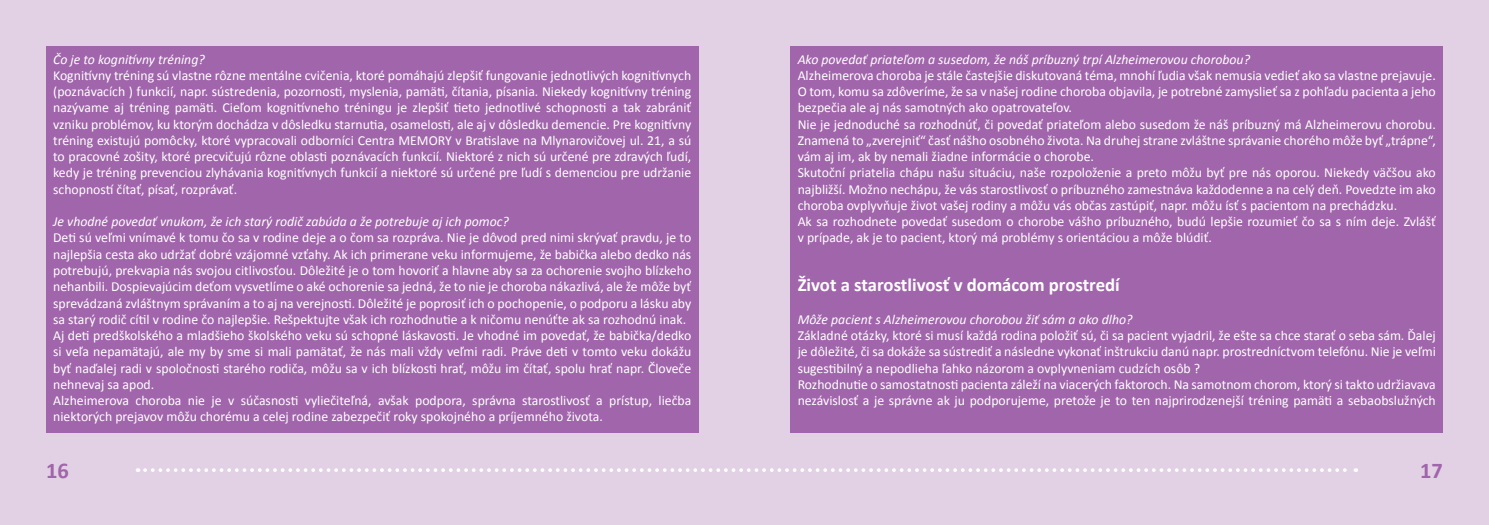
<style>
.page{position:relative;width:1489px;height:525px;background:#fff}
.page>*{position:absolute;margin:0;border:0;box-sizing:border-box;transform-origin:0 0}
.t1{font:700 22.5px "Calibri";color:#a065aa}
.t2{font:700 18.75px "Calibri";color:#fff}
.t3{font:13.75px/16.2px "Calibri";color:#fff;text-align:justify}
.t4{font:italic 13.75px "Calibri";color:#fff}
</style>
<div class="page">
<div style="left:0;top:0;width:1488px;height:524px;background:#e2d1e5"></div>
<div style="left:46px;top:46px;width:652px;height:386px;background:#a065aa"></div>
<div style="left:790px;top:46px;width:652px;height:386px;background:#a065aa"></div>
<svg style="left:145px;top:468px;width:1211px;height:3px"></svg>
<p class="t4" style="left:53px;top:50px;width:153px">Čo je to kognitívny tréning?</p>
<p class="t3" style="left:53px;top:66px;width:639px">Kognitívny tréning sú vlastne rôzne mentálne cvičenia, ktoré pomáhajú zlepšiť fungovanie jednotlivých kognitívnych (poznávacích ) funkcií, napr. sústredenia, pozornosti, myslenia, pamäti, čítania, písania. Niekedy kognitívny tréning nazývame aj tréning pamäti. Cieľom kognitívneho tréningu je zlepšiť tieto jednotlivé schopnosti a tak zabrániť vzniku problémov, ku ktorým dochádza v dôsledku starnutia, osamelosti, ale aj v dôsledku demencie. Pre kognitívny tréning existujú pomôcky, ktoré vypracovali odborníci Centra MEMORY v Bratislave na Mlynarovičovej ul. 21, a sú to pracovné zošity, ktoré precvičujú rôzne oblasti poznávacích funkcií. Niektoré z nich sú určené pre zdravých ľudí, kedy je tréning prevenciou zlyhávania kognitívnych funkcií a niektoré sú určené pre ľudí s demenciou pre udržanie schopností čítať, písať, rozprávať.</p>
<p class="t4" style="left:53px;top:213px;width:457px">Je vhodné povedať vnukom, že ich starý rodič zabúda a že potrebuje aj ich pomoc?</p>
<p class="t3" style="left:53px;top:229px;width:639px">Deti sú veľmi vnímavé k tomu čo sa v rodine deje a o čom sa rozpráva. Nie je dôvod pred nimi skrývať pravdu, je to najlepšia cesta ako udržať dobré vzájomné vzťahy. Ak ich primerane veku informujeme, že babička alebo dedko nás potrebujú, prekvapia nás svojou citlivosťou. Dôležité je o tom hovoriť a hlavne aby sa za ochorenie svojho blízkeho nehanbili. Dospievajúcim deťom vysvetlíme o aké ochorenie sa jedná, že to nie je choroba nákazlivá, ale že môže byť sprevádzaná zvláštnym správaním a to aj na verejnosti. Dôležité je poprosiť ich o pochopenie, o podporu a lásku aby sa starý rodič cítil v rodine čo najlepšie. Rešpektujte však ich rozhodnutie a k ničomu nenúťte ak sa rozhodnú inak.</p>
<p class="t3" style="left:53px;top:326px;width:639px">Aj deti predškolského a mladšieho školského veku sú schopné láskavosti. Je vhodné im povedať, že babička/dedko si veľa nepamätajú, ale my by sme si mali pamätať, že nás mali vždy veľmi radi. Práve deti v tomto veku dokážu byť naďalej radi v spoločnosti starého rodiča, môžu sa v ich blízkosti hrať, môžu im čítať, spolu hrať napr. Človeče nehnevaj sa apod.</p>
<p class="t3" style="left:53px;top:391px;width:639px">Alzheimerova choroba nie je v súčasnosti vyliečiteľná, avšak podpora, správna starostlivosť a prístup, liečba niektorých prejavov môžu chorému a celej rodine zabezpečiť roky spokojného a príjemného života.</p>
<p class="t4" style="left:797px;top:50px;width:454px">Ako povedať priateľom a susedom, že náš príbuzný trpí Alzheimerovou chorobou?</p>
<p class="t3" style="left:797px;top:66px;width:639px">Alzheimerova choroba je stále častejšie diskutovaná téma, mnohí ľudia však nemusia vedieť ako sa vlastne prejavuje.<br>O tom, komu sa zdôveríme, že sa v našej rodine choroba objavila, je potrebné zamyslieť sa z pohľadu pacienta a jeho bezpečia ale aj nás samotných ako opatrovateľov.</p>
<p class="t3" style="left:797px;top:115px;width:639px">Nie je jednoduché sa rozhodnúť, či povedať priateľom alebo susedom že náš príbuzný má Alzheimerovu chorobu.<br>Znamená to „zverejniť“ časť nášho osobného života. Na druhej strane zvláštne správanie chorého môže byť „trápne“, vám aj im, ak by nemali žiadne informácie o chorobe.</p>
<p class="t3" style="left:797px;top:164px;width:639px">Skutoční priatelia chápu našu situáciu, naše rozpoloženie a preto môžu byť pre nás oporou. Niekedy väčšou ako najbližší. Možno nechápu, že vás starostlivosť o príbuzného zamestnáva každodenne a na celý deň. Povedzte im ako choroba ovplyvňuje život vašej rodiny a môžu vás občas zastúpiť, napr. môžu ísť s pacientom na prechádzku.</p>
<p class="t3" style="left:797px;top:213px;width:639px">Ak sa rozhodnete povedať susedom o chorobe vášho príbuzného, budú lepšie rozumieť čo sa s ním deje. Zvlášť v prípade, ak je to pacient, ktorý má problémy s orientáciou a môže blúdiť.</p>
<p class="t2" style="left:797px;top:273px;width:324px">Život a starostlivosť v domácom prostredí</p>
<p class="t4" style="left:797px;top:310px;width:336px">Môže pacient s Alzheimerovou chorobou žiť sám a ako dlho?</p>
<p class="t3" style="left:797px;top:326px;width:639px">Základné otázky, ktoré si musí každá rodina položiť sú, či sa pacient vyjadril, že ešte sa chce starať o seba sám. Ďalej je dôležité, či sa dokáže sa sústrediť a následne vykonať inštrukciu danú napr. prostredníctvom telefónu. Nie je veľmi sugestibilný a nepodlieha ľahko názorom a ovplyvneniam cudzích osôb ?</p>
<p class="t3" style="left:797px;top:375px;width:639px">Rozhodnutie o samostatnosti pacienta záleží na viacerých faktoroch. Na samotnom chorom, ktorý si takto udržiavava nezávislosť a je správne ak ju podporujeme, pretože je to ten najprirodzenejší tréning pamäti a sebaobslužných</p>
<h1 class="t1" style="left:46px;top:457px;width:24px">16</h1>
<h1 class="t1" style="left:1419px;top:457px;width:24px">17</h1>
</div>
